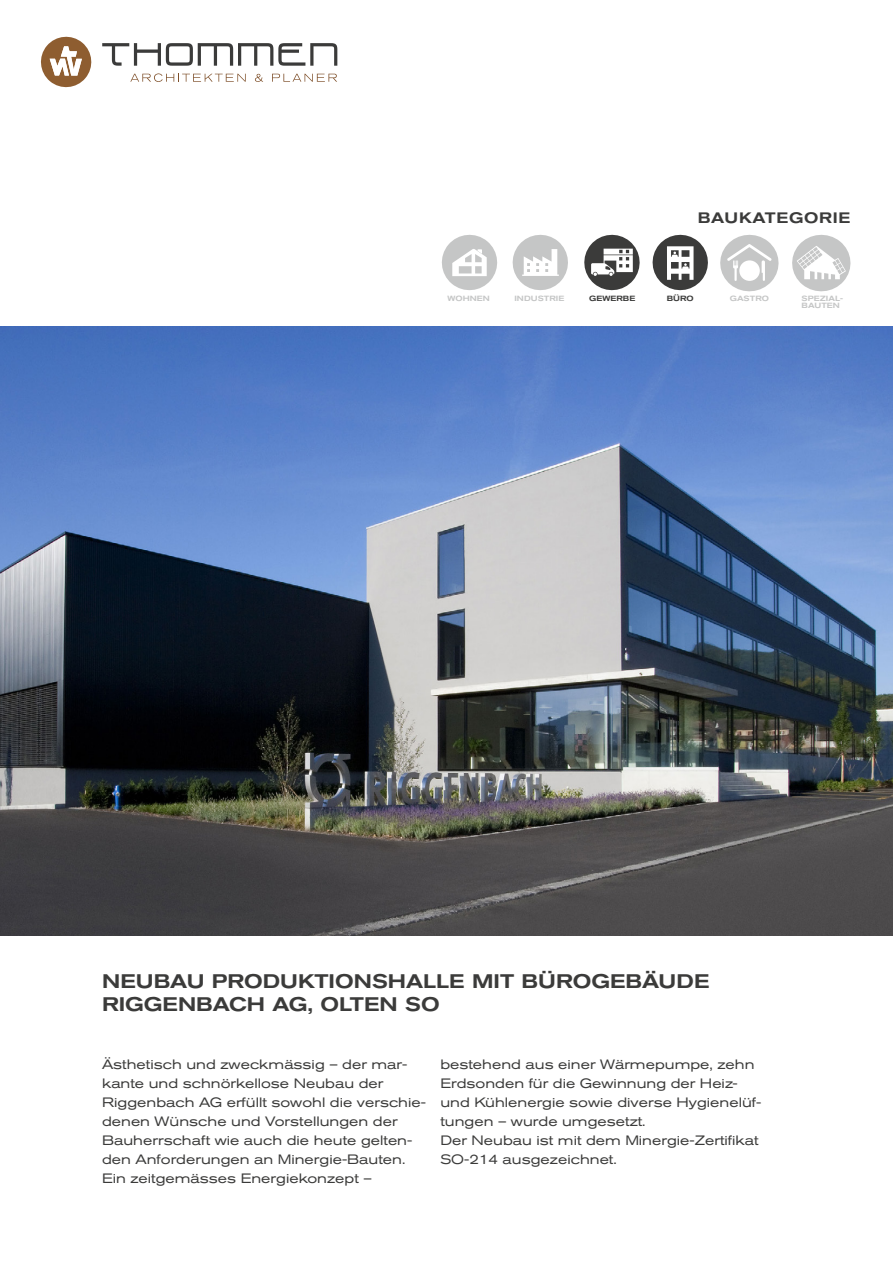
<style>
.page{position:relative;width:893px;height:1263px;background:#fff}
.page>*{position:absolute;margin:0;border:0;box-sizing:border-box;transform-origin:0 0}
.t1{font:500 expanded 19.5px/23.4px "Akzidenz Grotesk BQ";color:#3b3b3a}
.t2{font:500 expanded 15px "Akzidenz Grotesk BQ";letter-spacing:.05em;color:#3b3b3a}
.t3{font:expanded 13.5px/19px "Akzidenz Grotesk BQ";color:#3b3b3a}
.t4{font:500 expanded 7.5px/7.5px "Akzidenz Grotesk BQ";letter-spacing:.01em;color:#c5c6c6}
.t5{font:500 expanded 7.5px "Akzidenz Grotesk BQ";letter-spacing:.01em;color:#3b3b3a}
</style>
<div class="page">
<svg style="left:130px;top:73px;width:116px;height:9px"></svg>
<svg style="left:255px;top:74px;width:8px;height:8px"></svg>
<svg style="left:272px;top:74px;width:65px;height:8px"></svg>
<svg style="left:102px;top:43px;width:235px;height:23px"></svg>
<svg style="left:41px;top:37px;width:50px;height:50px"></svg>
<img style="left:0;top:327px;width:893px;height:608px">
<svg style="left:442px;top:235px;width:55px;height:55px"></svg>
<svg style="left:512px;top:235px;width:56px;height:55px"></svg>
<svg style="left:720px;top:235px;width:59px;height:57px"></svg>
<svg style="left:584px;top:234px;width:56px;height:57px"></svg>
<svg style="left:652px;top:234px;width:56px;height:57px"></svg>
<svg style="left:792px;top:235px;width:59px;height:57px"></svg>
<p class="t2" style="left:698px;top:209px;width:154px">BAUKATEGORIE</p>
<p class="t4" style="left:447px;top:294px;width:44px">WOHNEN</p>
<p class="t4" style="left:514px;top:294px;width:52px">INDUSTRIE</p>
<p class="t5" style="left:589px;top:294px;width:48px">GEWERBE</p>
<p class="t5" style="left:667px;top:294px;width:29px">BÜRO</p>
<p class="t4" style="left:730px;top:294px;width:41px">GASTRO</p>
<p class="t4" style="left:801px;top:294px;width:43px">SPEZIAL-<br>BAUTEN</p>
<h1 class="t1" style="left:102px;top:969px;width:609px">NEUBAU PRODUKTIONSHALLE MIT BÜROGEBÄUDE<br>RIGGENBACH AG, OLTEN SO</h1>
<p class="t3" style="left:102px;top:1054px;width:325px">Ästhetisch und zweckmässig – der mar&shy;kante und schnörkellose Neubau der Riggenbach AG erfüllt sowohl die verschie&shy;denen Wünsche und Vorstellungen der Bauherrschaft wie auch die heute gelten&shy;den Anforderungen an Minergie-Bauten.<br>Ein zeitgemässes Energiekonzept –</p>
<p class="t3" style="left:440px;top:1054px;width:322px">bestehend aus einer Wärmepumpe, zehn Erdsonden für die Gewinnung der Heiz&shy;und Kühlenergie sowie diverse Hygienelüf&shy;tungen – wurde umgesetzt.<br>Der Neubau ist mit dem Minergie-Zertifikat SO-214 ausgezeichnet.</p>
</div>
